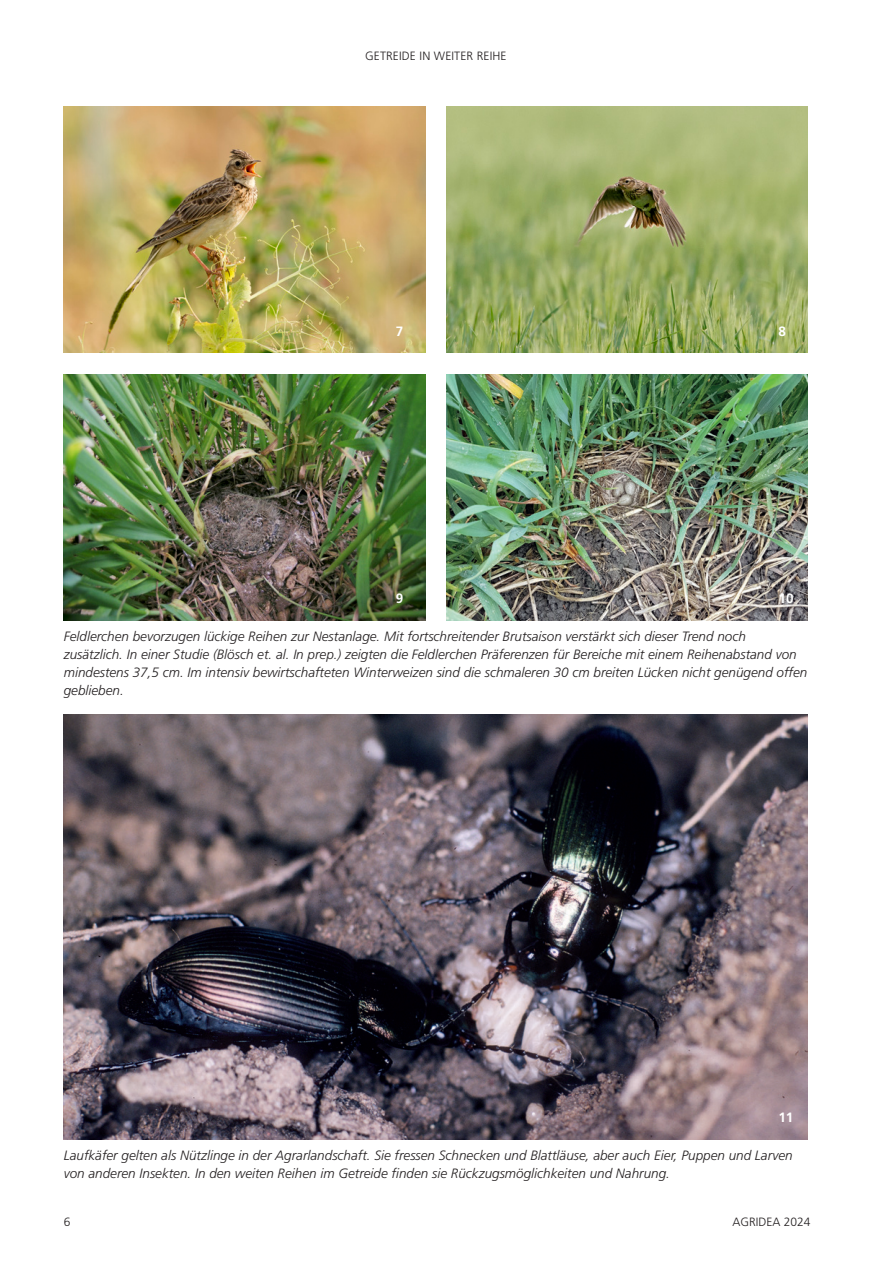
<style>
.page{position:relative;width:893px;height:1263px;background:#fff}
.page>*{position:absolute;margin:0;border:0;box-sizing:border-box;transform-origin:0 0}
.Legende{font:italic 300 13.5px/18px "Frutiger LT Pro";color:#231f20}
.Standard_DE{font:700 13.5px "Frutiger LT Pro";color:#fff}
.t1{font:300 12px "Frutiger LT Pro";color:#231f20}
</style>
<div class="page">
<img style="left:64px;top:714px;width:744px;height:425px">
<img style="left:64px;top:106px;width:361px;height:247px">
<img style="left:64px;top:374px;width:361px;height:247px">
<img style="left:446px;top:106px;width:362px;height:247px">
<img style="left:446px;top:374px;width:362px;height:247px">
<p class="t1" style="left:365px;top:49px;width:16px">GETRE</p>
<p class="t1" style="left:399px;top:49px;width:63px">IDE IN WEITER</p>
<p class="t1" style="left:477px;top:49px;width:23px">REIHE</p>
<p class="Standard_DE" style="left:396px;top:323px;width:9px">7</p>
<p class="Standard_DE" style="left:778px;top:323px;width:9px">8</p>
<p class="Standard_DE" style="left:396px;top:591px;width:9px">9</p>
<p class="Standard_DE" style="left:778px;top:591px;width:17px">10</p>
<p class="Legende" style="left:64px;top:628px;width:745px">Feldlerchen bevorzugen lückige Reihen zur Nestanlage. Mit fortschreitender Brutsaison verstärkt sich dieser Trend noch zusätzlich. In einer Studie (Blösch et. al. In prep.) zeigten die Feldlerchen Präferenzen für Bereiche mit einem Reihenabstand von mindestens 37,5 cm. Im intensiv bewirtschafteten Winterweizen sind die schmaleren 30 cm breiten Lücken nicht genügend offen geblieben.</p>
<p class="Standard_DE" style="left:778px;top:1109px;width:17px">11</p>
<p class="Legende" style="left:64px;top:1146px;width:730px">Laufkäfer gelten als Nützlinge in der Agrarlandschaft. Sie fressen Schnecken und Blattläuse, aber auch Eier, Puppen und Larven von anderen Insekten. In den weiten Reihen im Getreide finden sie Rückzugsmöglichkeiten und Nahrung.</p>
<p class="t1" style="left:64px;top:1215px;width:8px">6</p>
<p class="t1" style="left:732px;top:1215px;width:80px">AGRIDEA 2024</p>
</div>
